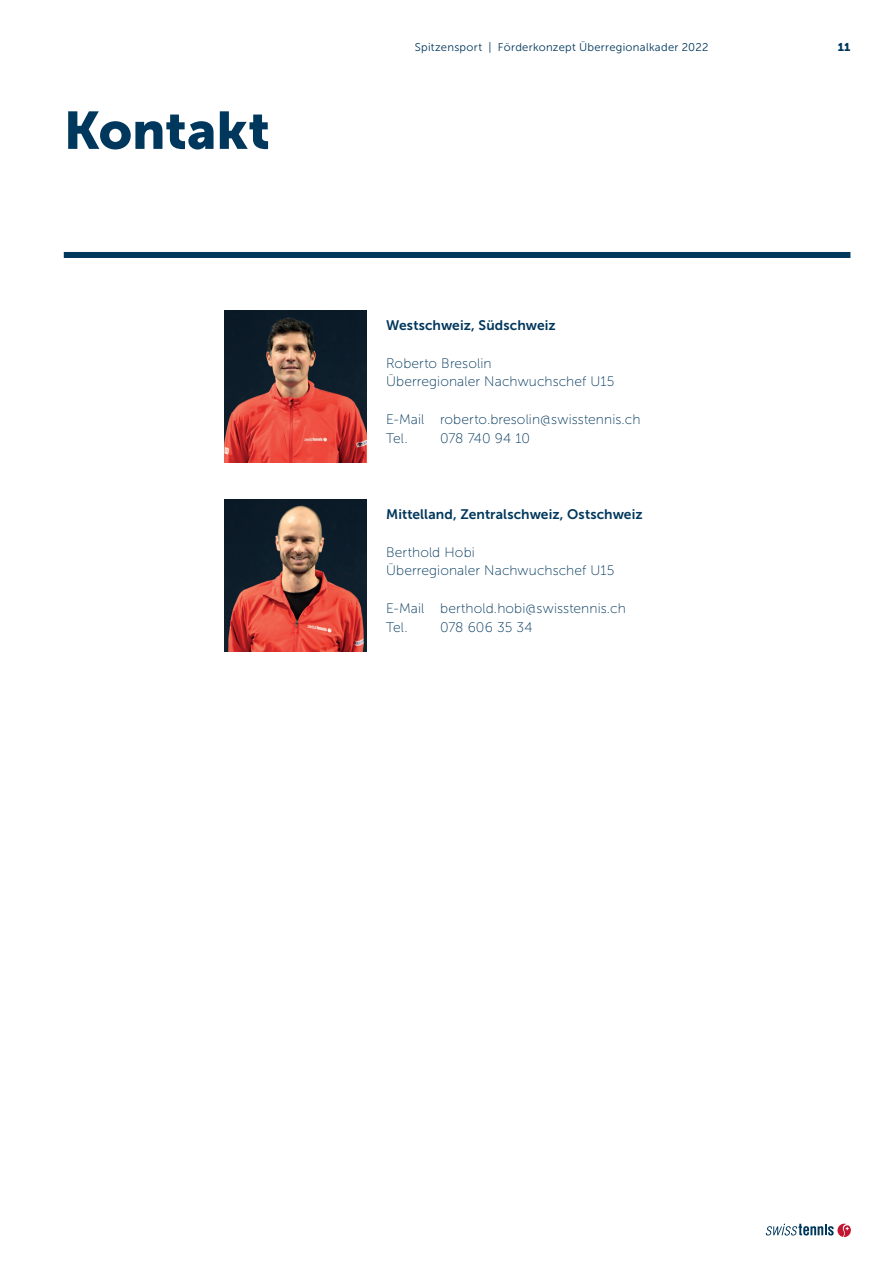
<style>
.page{position:relative;width:893px;height:1263px;background:#fff}
.page>*{position:absolute;margin:0;border:0;box-sizing:border-box;transform-origin:0 0}
.Thementitel{font:52.5px "Museo Sans 900";color:#00375c}
.Lauftext{font:13.8px "Museo Sans 100";letter-spacing:.01em;color:#00375c}
.Lauftext-2{font:13.8px "Museo Sans 700";letter-spacing:.005em;color:#00375c}
.Lauftext-3{font:13.8px "Museo Sans 100";letter-spacing:-.015em;color:#00375c}
.t1{font:11.25px "Museo Sans 300";letter-spacing:.025em;color:#00375c}
.t2{font:11.25px "Museo Sans 900";color:#00375c}
</style>
<div class="page">
<svg style="left:766px;top:1224px;width:85px;height:13px"></svg>
<div style="left:64px;top:252px;width:786px;height:6px;background:#00375c"></div>
<img style="left:225px;top:311px;width:142px;height:151px">
<img style="left:225px;top:500px;width:142px;height:151px">
<p class="Thementitel" style="left:64px;top:101px;width:208px">Kontakt</p>
<p class="t1" style="left:415px;top:41px;width:295px">Spitzensport | Förderkonzept Überregionalkader 2022</p>
<p class="t2" style="left:838px;top:41px;width:14px">11</p>
<p class="Lauftext-2" style="left:386px;top:317px;width:171px">Westschweiz, Südschweiz</p>
<p class="Lauftext" style="left:386px;top:355px;width:107px">Roberto Bresolin</p>
<p class="Lauftext" style="left:386px;top:374px;width:230px">Überregionaler Nachwuchschef U15</p>
<p class="Lauftext" style="left:386px;top:412px;width:256px">E-Mail roberto.bresolin@swisstennis.ch</p>
<p class="Lauftext" style="left:386px;top:431px;width:23px">Tel.</p>
<p class="Lauftext-3" style="left:440px;top:431px;width:91px">078 740 94 10</p>
<p class="Lauftext-2" style="left:386px;top:506px;width:258px">Mittelland, Zentralschweiz, Ostschweiz</p>
<p class="Lauftext" style="left:386px;top:544px;width:90px">Berthold Hobi</p>
<p class="Lauftext" style="left:386px;top:563px;width:230px">Überregionaler Nachwuchschef U15</p>
<p class="Lauftext" style="left:386px;top:601px;width:241px">E-Mail berthold.hobi@swisstennis.ch</p>
<p class="Lauftext" style="left:386px;top:620px;width:23px">Tel.</p>
<p class="Lauftext" style="left:440px;top:620px;width:94px">078 606 35 34</p>
</div>
